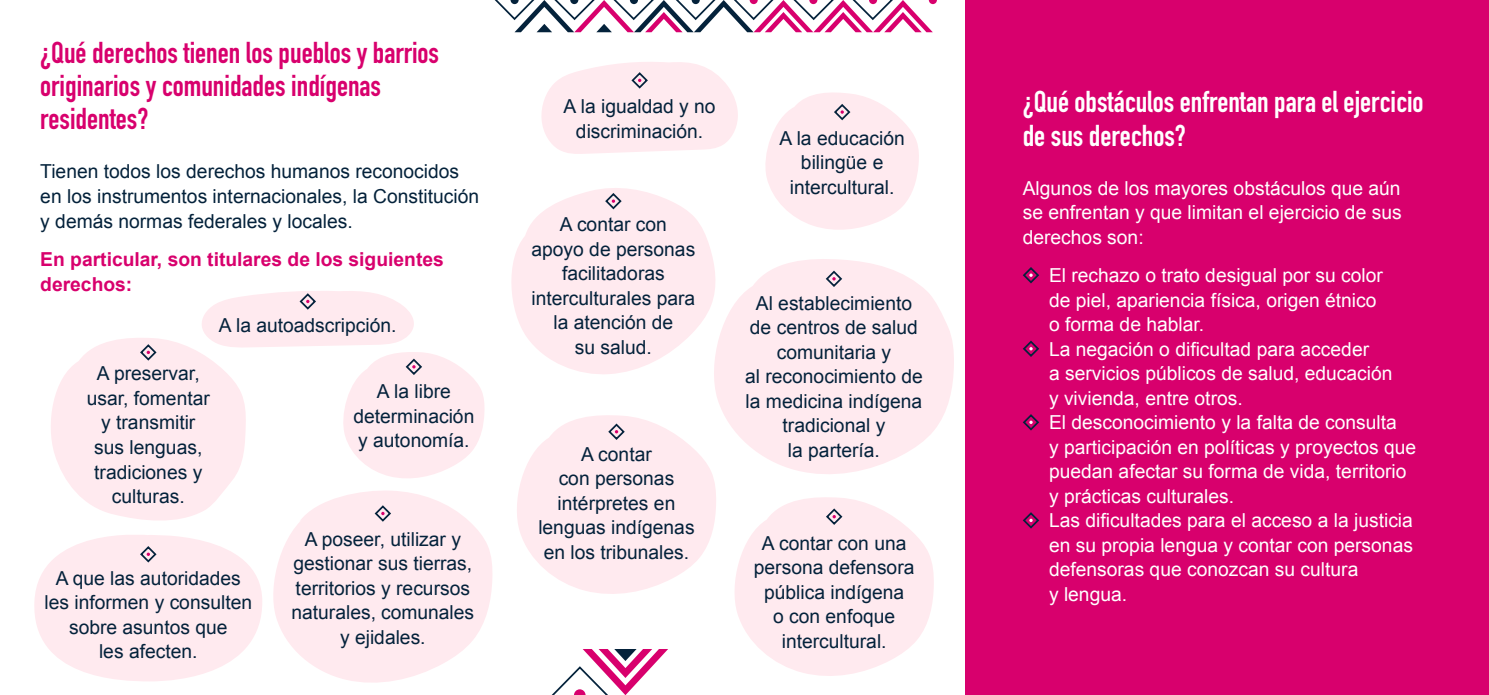
<style>
.page{position:relative;width:1489px;height:695px;background:#fff}
.page>*{position:absolute;margin:0;border:0;box-sizing:border-box;transform-origin:0 0}
.Texto_S_S{font:700 29.75px/33.2px "DIN Condensed";color:#d8006d}
.Texto_S_S-2{font:700 29.75px/33.2px "DIN Condensed";color:#fff}
.List_Paragraph{font:19.25px/24.5px "Arial";color:#04223b;text-align:center}
.List_Paragraph-2{font:19.25px/24.5px "Arial";color:#fff}
.Texto_S_S-3{font:700 19.25px/24.5px "Arial";color:#d8006d}
</style>
<div class="page">
<svg style="left:356px;top:539px;width:136px;height:144px"></svg>
<svg style="left:714px;top:259px;width:240px;height:215px;fill:#ffeaef"></svg>
<svg style="left:494px;top:0;width:443px;height:32px"></svg>
<svg style="left:824px;top:269px;width:19px;height:19px"></svg>
<svg style="left:765px;top:92px;width:154px;height:138px"></svg>
<svg style="left:541px;top:62px;width:197px;height:92px;background:#fdebf0"></svg>
<svg style="left:511px;top:188px;width:207px;height:188px"></svg>
<svg style="left:517px;top:414px;width:199px;height:180px"></svg>
<svg style="left:34px;top:291px;width:450px;height:390px"></svg>
<svg style="left:735px;top:497px;width:198px;height:179px"></svg>
<svg style="left:552px;top:649px;width:116px;height:45px"></svg>
<div style="left:965px;top:0;width:523px;height:694px;background:#d8006d"></div>
<svg style="left:1022px;top:267px;width:18px;height:17px"></svg>
<svg style="left:1022px;top:340px;width:18px;height:17px"></svg>
<svg style="left:1022px;top:414px;width:18px;height:17px"></svg>
<svg style="left:1022px;top:512px;width:18px;height:17px"></svg>
<p class="Texto_S_S" style="left:40px;top:36px;width:400px">¿Qué derechos tienen los pueblos y barrios originarios y comunidades indígenas residentes?</p>
<p class="List_Paragraph" style="left:40px;top:160px;width:440px;text-align:left">Tienen todos los derechos humanos reconocidos en los instrumentos internacionales, la Constitución y demás normas federales y locales.</p>
<p class="Texto_S_S-3" style="left:40px;top:248px;width:405px">En particular, son titulares de los siguientes derechos:</p>
<p class="List_Paragraph" style="left:219px;top:313px;width:179px">A la autoadscripción.</p>
<p class="List_Paragraph" style="left:87px;top:361px;width:125px">A preservar, usar, fomentar y transmitir sus lenguas, tradiciones y culturas.</p>
<p class="List_Paragraph" style="left:44px;top:565px;width:209px">A que las autoridades les informen y consulten sobre asuntos que<br>les afecten.</p>
<p class="List_Paragraph" style="left:353px;top:379px;width:122px">A la libre determinación y autonomía.</p>
<p class="List_Paragraph" style="left:291px;top:527px;width:184px">A poseer, utilizar y gestionar sus tierras, territorios y recursos naturales, comunales y ejidales.</p>
<p class="List_Paragraph" style="left:563px;top:94px;width:153px">A la igualdad y no discriminación.</p>
<p class="List_Paragraph" style="left:531px;top:212px;width:165px">A contar con apoyo de personas facilitadoras interculturales para la atención de<br>su salud.</p>
<p class="List_Paragraph" style="left:779px;top:126px;width:127px">A la educación bilingüe e intercultural.</p>
<p class="List_Paragraph" style="left:745px;top:291px;width:179px">Al establecimiento de centros de salud comunitaria y<br>al reconocimiento de la medicina indígena tradicional y</p>
<p class="List_Paragraph" style="left:581px;top:441px;width:72px">A contar</p>
<p class="List_Paragraph" style="left:788px;top:438px;width:94px">la partería.</p>
<p class="List_Paragraph" style="left:538px;top:466px;width:158px">con personas intérpretes en lenguas indígenas en los tribunales.</p>
<p class="List_Paragraph" style="left:753px;top:531px;width:162px">A contar con una persona defensora pública indígena<br>o con enfoque intercultural.</p>
<p class="Texto_S_S-2" style="left:1022px;top:85px;width:402px">¿Qué obstáculos enfrentan para el ejercicio de sus derechos?</p>
<p class="List_Paragraph-2" style="left:1022px;top:176px;width:380px;text-align:justify">Algunos de los mayores obstáculos que aún se enfrentan y que limitan el ejercicio de sus derechos son:</p>
<p class="List_Paragraph-2" style="left:1048px;top:263px;width:335px">El rechazo o trato desigual por su color de piel, apariencia física, origen étnico o forma de hablar.</p>
<p class="List_Paragraph-2" style="left:1048px;top:337px;width:345px">La negación o dificultad para acceder<br>a servicios públicos de salud, educación y vivienda, entre otros.</p>
<p class="List_Paragraph-2" style="left:1048px;top:410px;width:368px">El desconocimiento y la falta de consulta<br>y participación en políticas y proyectos que puedan afectar su forma de vida, territorio y prácticas culturales.</p>
<p class="List_Paragraph-2" style="left:1048px;top:508px;width:365px">Las dificultades para el acceso a la justicia en su propia lengua y contar con personas defensoras que conozcan su cultura<br>y lengua.</p>
</div>
